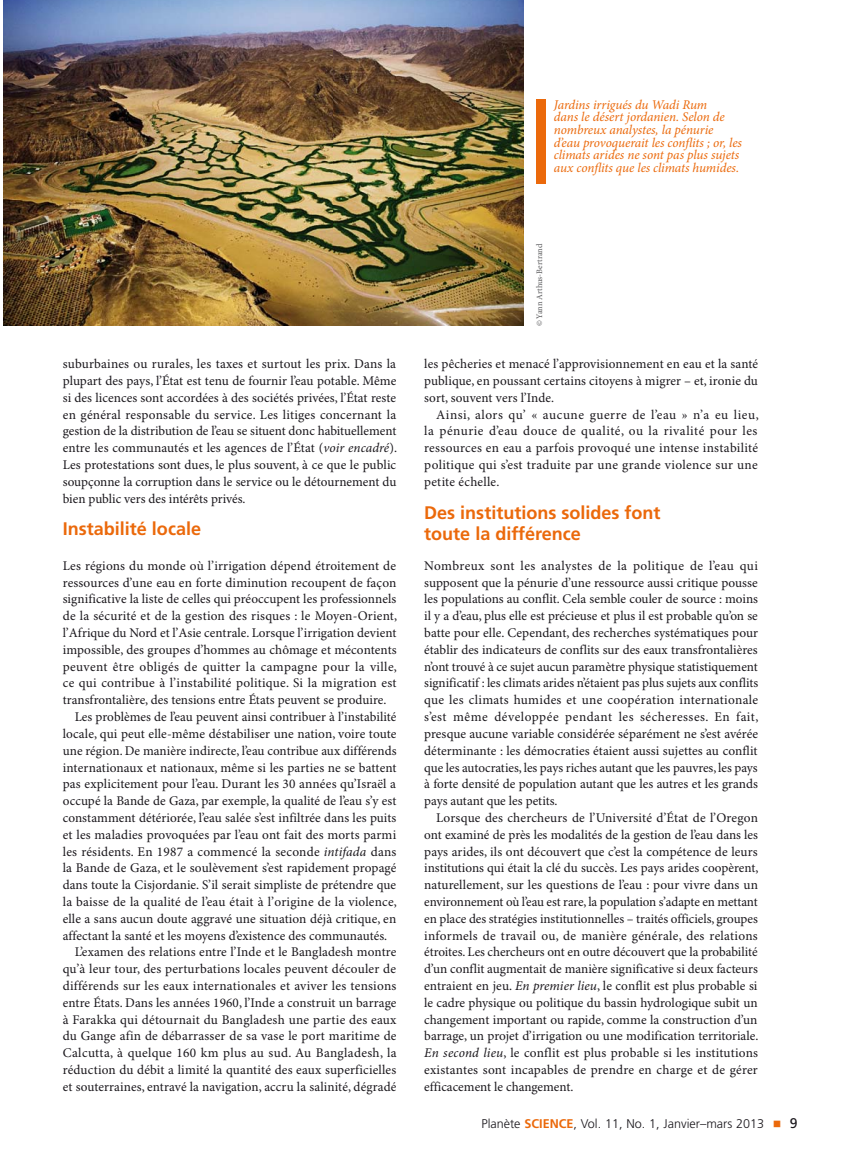
<style>
.page{position:relative;width:844px;height:1175px;background:#fff}
.page>*{position:absolute;margin:0;border:0;box-sizing:border-box;transform-origin:0 0}
.t1{font:700 18.15px/21px "Frutiger LT Com";color:#eb690b}
.t2{font:13.95px "Frutiger LT Com";color:#1a171c}
.t3{font:13.35px/16.8px "Minion Pro";letter-spacing:.01em;color:#1a171c;text-align:justify}
.t4{font:italic 13.35px/12.6px "Minion Pro";letter-spacing:-.01em;color:#eb690b}
.t5{font:13.35px "Minion Pro";letter-spacing:.03em;color:#1a171c}
.t6{font:300 12.6px "Frutiger LT Com";color:#1a171c}
.t7{font:8.4px "Minion Pro";color:#58585a}
.s1{font-style:italic}
.s2{font-weight:700;color:#eb690b}
</style>
<div class="page">
<img style="left:3px;top:0;width:520px;height:325px">
<div style="left:537px;top:99px;width:9px;height:84px;background:#eb690b"></div>
<p class="t3" style="left:63px;top:357px;width:336px">suburbaines ou rurales, les taxes et surtout les prix. Dans la plupart des pays, l’État est tenu de fournir l’eau potable. Même si des licences sont accordées à des sociétés privées, l’État reste en général responsable du service. Les litiges concernant la gestion de la distribution de l’eau se situent donc habituellement entre les communautés et les agences de l’État (<span class="s1">voir encadré</span>).<br>Les protestations sont dues, le plus souvent, à ce que le public soupçonne la corruption dans le service ou le détournement du bien public vers des intérêts privés.</p>
<h1 class="t1" style="left:63px;top:520px;width:140px">Instabilité locale</h1>
<p class="t3" style="left:63px;top:558px;width:335px">Les régions du monde où l’irrigation dépend étroitement de</p>
<p class="t3" style="left:63px;top:575px;width:335px">ressources d’une eau en forte diminution recoupent de façon</p>
<p class="t3" style="left:63px;top:592px;width:335px">significative la liste de celles qui préoccupent les professionnels</p>
<p class="t3" style="left:63px;top:609px;width:336px">de la sécurité et de la gestion des risques : le Moyen-Orient,</p>
<p class="t3" style="left:63px;top:626px;width:335px">l’Afrique du Nord et l’Asie centrale. Lorsque l’irrigation devient</p>
<p class="t3" style="left:63px;top:642px;width:335px">impossible, des groupes d’hommes au chômage et mécontents</p>
<p class="t5" style="left:63px;top:661px;width:336px">peuvent être obligés de quitter la campagne pour la ville,</p>
<p class="t3" style="left:63px;top:676px;width:335px">ce qui contribue à l’instabilité politique. Si la migration est</p>
<p class="t3" style="left:63px;top:693px;width:325px">transfrontalière, des tensions entre États peuvent se produire.</p>
<p class="t3" style="left:75px;top:710px;width:323px">Les problèmes de l’eau peuvent ainsi contribuer à l’instabilité</p>
<p class="t3" style="left:63px;top:726px;width:335px">locale, qui peut elle-même déstabiliser une nation, voire toute</p>
<p class="t3" style="left:63px;top:743px;width:335px">une région. De manière indirecte, l’eau contribue aux différends</p>
<p class="t3" style="left:63px;top:760px;width:335px">internationaux et nationaux, même si les parties ne se battent</p>
<p class="t3" style="left:63px;top:777px;width:335px">pas explicitement pour l’eau. Durant les 30 années qu’Israël a</p>
<p class="t3" style="left:63px;top:794px;width:335px">occupé la Bande de Gaza, par exemple, la qualité de l’eau s’y est</p>
<p class="t3" style="left:63px;top:810px;width:335px">constamment détériorée, l’eau salée s’est infiltrée dans les puits</p>
<p class="t3" style="left:63px;top:827px;width:335px">et les maladies provoquées par l’eau ont fait des morts parmi</p>
<p class="t3" style="left:63px;top:844px;width:335px">les résidents. En 1987 a commencé la seconde <span class="s1">intifada</span> dans</p>
<p class="t3" style="left:63px;top:861px;width:335px">la Bande de Gaza, et le soulèvement s’est rapidement propagé</p>
<p class="t3" style="left:63px;top:878px;width:335px">dans toute la Cisjordanie. S’il serait simpliste de prétendre que</p>
<p class="t3" style="left:63px;top:894px;width:336px">la baisse de la qualité de l’eau était à l’origine de la violence,</p>
<p class="t3" style="left:63px;top:911px;width:335px">elle a sans aucun doute aggravé une situation déjà critique, en</p>
<p class="t3" style="left:63px;top:928px;width:326px">affectant la santé et les moyens d’existence des communautés.</p>
<p class="t3" style="left:75px;top:945px;width:323px">L’examen des relations entre l’Inde et le Bangladesh montre</p>
<p class="t3" style="left:63px;top:962px;width:335px">qu’à leur tour, des perturbations locales peuvent découler de</p>
<p class="t3" style="left:63px;top:979px;width:335px">différends sur les eaux internationales et aviver les tensions</p>
<p class="t3" style="left:63px;top:995px;width:335px">entre États. Dans les années 1960, l’Inde a construit un barrage</p>
<p class="t3" style="left:63px;top:1012px;width:335px">à Farakka qui détournait du Bangladesh une partie des eaux</p>
<p class="t3" style="left:63px;top:1029px;width:335px">du Gange afin de débarrasser de sa vase le port maritime de</p>
<p class="t3" style="left:63px;top:1046px;width:335px">Calcutta, à quelque 160 km plus au sud. Au Bangladesh, la</p>
<p class="t3" style="left:63px;top:1063px;width:335px">réduction du débit a limité la quantité des eaux superficielles</p>
<p class="t3" style="left:63px;top:1079px;width:335px">et souterraines, entravé la navigation, accru la salinité, dégradé</p>
<p class="t4" style="left:554px;top:100px;width:190px">Jardins irrigués du Wadi Rum<br>dans le désert jordanien. Selon de nombreux analystes, la pénurie d’eau provoquerait les conflits ; or, les climats arides ne sont pas plus sujets aux conflits que les climats humides.</p>
<p class="t7" style="left:536px;top:326px;width:83px;rotate:-90deg">© Yann Arthus-Bertrand</p>
<p class="t3" style="left:424px;top:357px;width:335px">les pêcheries et menacé l’approvisionnement en eau et la santé publique, en poussant certains citoyens à migrer – et, ironie du sort, souvent vers l’Inde.</p>
<p class="t3" style="left:424px;top:407px;width:336px;text-indent:12px">Ainsi, alors qu’ « aucune guerre de l’eau » n’a eu lieu, la pénurie d’eau douce de qualité, ou la rivalité pour les ressources en eau a parfois provoqué une intense instabilité politique qui s’est traduite par une grande violence sur une petite échelle.</p>
<h1 class="t1" style="left:424px;top:503px;width:238px">Des institutions solides font toute la différence</h1>
<p class="t3" style="left:424px;top:558px;width:336px">Nombreux sont les analystes de la politique de l’eau qui supposent que la pénurie d’une ressource aussi critique pousse les populations au conflit. Cela semble couler de source : moins il y a d’eau, plus elle est précieuse et plus il est probable qu’on se batte pour elle. Cependant, des recherches systématiques pour établir des indicateurs de conflits sur des eaux transfrontalières n’ont trouvé à ce sujet aucun paramètre physique statistiquement significatif : les climats arides n’étaient pas plus sujets aux conflits que les climats humides et une coopération internationale s’est même développée pendant les sécheresses. En fait, presque aucune variable considérée séparément ne s’est avérée déterminante : les démocraties étaient aussi sujettes au conflit que les autocraties, les pays riches autant que les pauvres, les pays à forte densité de population autant que les autres et les grands pays autant que les petits.</p>
<p class="t3" style="left:424px;top:810px;width:336px;text-indent:12px">Lorsque des chercheurs de l’Université d’État de l’Oregon ont examiné de près les modalités de la gestion de l’eau dans les pays arides, ils ont découvert que c’est la compétence de leurs institutions qui était la clé du succès. Les pays arides coopèrent, naturellement, sur les questions de l’eau : pour vivre dans un environnement où l’eau est rare, la population s’adapte en mettant en place des stratégies institutionnelles – traités officiels, groupes informels de travail ou, de manière générale, des relations étroites. Les chercheurs ont en outre découvert que la probabilité d’un conflit augmentait de manière significative si deux facteurs entraient en jeu. <span class="s1">En premier lieu</span>, le conflit est plus probable si le cadre physique ou politique du bassin hydrologique subit un changement important ou rapide, comme la construction d’un barrage, un projet d’irrigation ou une modification territoriale.<br><span class="s1">En second lieu</span>, le conflit est plus probable si les institutions existantes sont incapables de prendre en charge et de gérer efficacement le changement.</p>
<p class="t6" style="left:481px;top:1119px;width:284px">Planète <span class="s2">SCIENCE</span>, Vol. 11, No. 1, Janvier–mars 2013</p>
<p class="t2" style="left:789px;top:1118px;width:9px">9</p>
</div>
